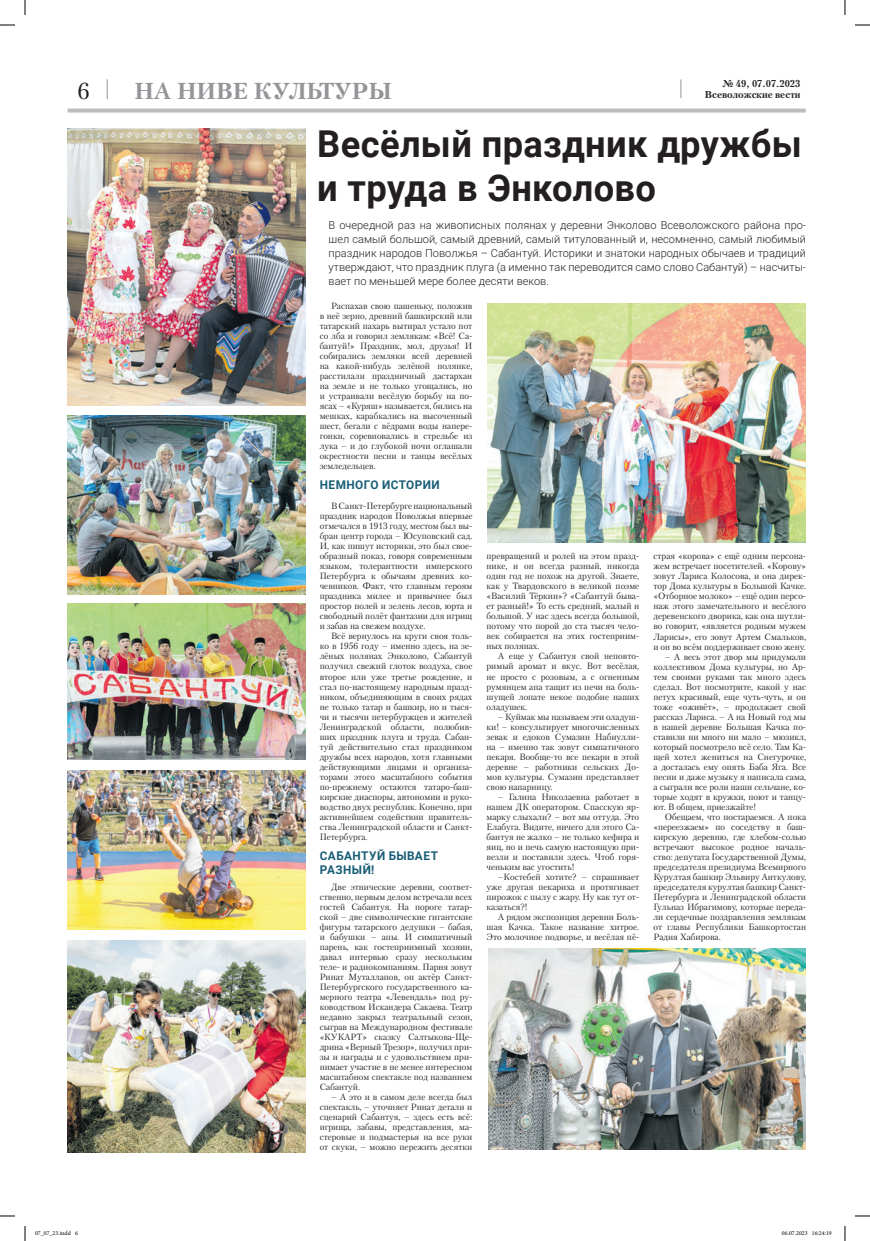
<style>
.page{position:relative;width:870px;height:1241px;background:#fff}
.page>*{position:absolute;margin:0;border:0;box-sizing:border-box;transform-origin:0 0}
.t1{font:700 37px/44px "Roboto";letter-spacing:.01em;color:#231f20}
.t2{font:700 23px "Petersburg C";color:#939598}
.t3{font:23px "Petersburg C";color:#231f20}
.t4{font:700 12px/14px "Roboto";letter-spacing:.035em;color:#185d76}
.t5{font:300 11px/14px "Roboto";color:#231f20;text-align:justify}
.t6{font:700 10px/11px "Petersburg C";color:#231f20;text-align:right}
.t7{font:9px/10px "Petersburg C";color:#231f20;text-align:justify}
.t8{font:6px "Minion Pro";color:#000}
</style>
<div class="page">
<svg style="left:68px;top:109px;width:737px;height:4px;fill:#bcbdc0"></svg>
<svg style="left:107px;top:79px;width:1px;height:20px"></svg>
<svg style="left:680px;top:79px;width:1px;height:19px"></svg>
<img style="left:487px;top:304px;width:318px;height:238px">
<img style="left:68px;top:603px;width:238px;height:156px">
<img style="left:67px;top:129px;width:238px;height:276px">
<img style="left:68px;top:771px;width:238px;height:158px">
<img style="left:67px;top:416px;width:239px;height:178px">
<img style="left:68px;top:941px;width:238px;height:211px">
<img style="left:488px;top:948px;width:317px;height:201px">
<svg style="left:0;top:24px;width:15px;height:2px"></svg>
<svg style="left:855px;top:24px;width:14px;height:2px"></svg>
<svg style="left:0;top:1215px;width:15px;height:1px"></svg>
<svg style="left:855px;top:1215px;width:14px;height:1px"></svg>
<svg style="left:24px;top:0;width:2px;height:15px"></svg>
<svg style="left:24px;top:1226px;width:2px;height:15px"></svg>
<svg style="left:844px;top:0;width:1px;height:15px"></svg>
<svg style="left:844px;top:1226px;width:1px;height:15px"></svg>
<h2 class="t3" style="left:77px;top:77px;width:14px">6</h2>
<p class="t6" style="left:704px;top:78px;width:97px">№ 49, 07.07.2023<br>Всеволожские вести</p>
<h2 class="t2" style="left:134px;top:77px;width:259px">НА НИВЕ КУЛЬТУРЫ</h2>
<h1 class="t1" style="left:317px;top:120px;width:486px">Весёлый праздник дружбы и труда в Энколово</h1>
<p class="t5" style="left:328px;top:218px;width:479px">В очередной раз на живописных полянах у деревни Энколово Всеволожского района про&shy;шел самый большой, самый древний, самый титулованный и, несомненно, самый любимый праздник народов Поволжья Сабантуй. Историки и знатоки народных обычаев и традиций утверждают, что праздник плуга (а именно так переводится само слово Сабантуй) насчиты&shy;вает по меньшей мере более десяти веков.</p>
<p class="t7" style="left:319px;top:301px;width:154px;text-indent:11px">Распахав свою пашеньку, положив в неё зерно, древний башкирский или татарский пахарь вытирал устало пот со лба и говорил землякам: «Всё! Са&shy;бантуй!» Праздник, мол, друзья! И собирались земляки всей деревней на какой-нибудь зелёной полянке, расстилали праздничный дастархан на земле и не только угощались, но и устраивали весёлую борьбу на по&shy;ясах – «Куряш» называется, бились на мешках, карабкались на высоченный шест, бегали с вёдрами воды напере&shy;гонки, соревновались в стрельбе из лука – и до глубокой ночи оглашали окрестности песни и танцы весёлых земледельцев.</p>
<h3 class="t4" style="left:320px;top:477px;width:121px">НЕМНОГО ИСТОРИИ</h3>
<p class="t7" style="left:319px;top:501px;width:154px;text-indent:11px">В Санкт-Петербурге национальный праздник народов Поволжья впервые отмечался в 1913 году, местом был вы&shy;бран центр города – Юсуповский сад.<br>И, как пишут историки, это был свое&shy;образный показ, говоря современным языком, толерантности имперского Петербурга к обычаям древних ко&shy;чевников. Факт, что главным героям праздника милее и привычнее был простор полей и зелень лесов, юрта и свободный полёт фантазии для игрищ и забав на свежем воздухе.</p>
<p class="t7" style="left:319px;top:631px;width:154px;text-indent:11px">Всё вернулось на круги своя толь&shy;ко в 1956 году – именно здесь, на зе&shy;лёных полянах Энколово, Сабантуй получил свежий глоток воздуха, свое второе или уже третье рождение, и стал по-настоящему народным празд&shy;ником, объединяющим в своих рядах не только татар и башкир, но и тыся&shy;чи и тысячи петербуржцев и жителей Ленинградской области, полюбив&shy;ших праздник плуга и труда. Сабан&shy;туй действительно стал праздником дружбы всех народов, хотя главными действующими лицами и организа&shy;торами этого масштабного события по-прежнему остаются татаро-баш&shy;кирские диаспоры, автономии и руко&shy;водство двух республик. Конечно, при активнейшем содействии правитель&shy;ства Ленинградской области и Санкт-Петербурга.</p>
<h3 class="t4" style="left:320px;top:848px;width:119px">САБАНТУЙ БЫВАЕТ<br>РАЗНЫЙ!</h3>
<p class="t7" style="left:319px;top:881px;width:154px;text-indent:11px">Две этнические деревни, соответ&shy;ственно, первым делом встречали всех гостей Сабантуя. На пороге татар&shy;ской – две символические гигантские фигуры татарского дедушки – бабая, и бабушки – апы. И симпатичный парень, как гостеприимный хозяин, давал интервью сразу нескольким теле- и радиокомпаниям. Парня зовут Ринат Муталлапов, он актёр Санкт-Петербургского государственного ка&shy;мерного театра «Левендаль» под ру&shy;ководством Искандера Сакаева. Театр недавно закрыл театральный сезон, сыграв на Международном фестивале «КУКАРТ» сказку Салтыкова-Ще&shy;дрина «Верный Трезор», получил при&shy;зы и награды и с удовольствием при&shy;нимает участие в не менее интересном масштабном спектакле под названием Сабантуй.</p>
<p class="t7" style="left:319px;top:1091px;width:154px;text-indent:11px">– А это и в самом деле всегда был спектакль, – уточняет Ринат детали и сценарий Сабантуя, – здесь есть всё: игрища, забавы, представления, ма&shy;стеровые и подмастерья на все руки от скуки, – можно пережить десятки</p>
<p class="t7" style="left:486px;top:551px;width:154px">превращений и ролей на этом празд&shy;нике, и он всегда разный, никогда один год не похож на другой. Знаете, как у Твардовского в великой поэме «Василий Тёркин»? «Сабантуй быва&shy;ет разный!» То есть средний, малый и большой. У нас здесь всегда большой, потому что порой до ста тысяч чело&shy;век собирается на этих гостеприим&shy;ных полянах.</p>
<p class="t7" style="left:486px;top:651px;width:154px;text-indent:11px">А еще у Сабантуя свой неповто&shy;римый аромат и вкус. Вот весёлая, не просто с розовым, а с огненным румянцем апа тащит из печи на боль&shy;шущей лопате некое подобие наших оладушек.</p>
<p class="t7" style="left:486px;top:711px;width:154px;text-indent:11px">– Куймак мы называем эти оладуш&shy;ки! – консультирует многочисленных зевак и едоков Сумазин Набиулли&shy;на – именно так зовут симпатичного пекаря. Вообще-то все пекари в этой деревне – работники сельских До&shy;мов культуры. Сумазин представляет свою напарницу.</p>
<p class="t7" style="left:486px;top:791px;width:154px;text-indent:11px">– Галина Николаевна работает в нашем ДК оператором. Спасскую яр&shy;марку слыхали? – вот мы оттуда. Это Елабуга. Видите, ничего для этого Са&shy;бантуя не жалко – не только кефира и яиц, но и печь самую настоящую при&shy;везли и поставили здесь. Чтоб горя&shy;ченьким вас угостить!</p>
<p class="t7" style="left:486px;top:871px;width:154px;text-indent:11px">–Костебей хотите? – спрашивает уже другая пекариха и протягивает пирожок с пылу с жару. Ну как тут от&shy;казаться?!</p>
<p class="t7" style="left:486px;top:911px;width:154px;text-indent:11px">А рядом экспозиция деревни Боль&shy;шая Качка. Такое название хитрое.<br>Это молочное подворье, и весёлая пё-</p>
<p class="t7" style="left:653px;top:551px;width:154px">страя «корова» с ещё одним персона&shy;жем встречает посетителей. «Корову» зовут Лариса Колосова, и она дирек&shy;тор Дома культуры в Большой Качке. «Отборное молоко» – ещё один персо&shy;наж этого замечательного и весёлого деревенского дворика, как она шутли&shy;во говорит, «является родным мужем Ларисы», его зовут Артем Смальков, и он во всём поддерживает свою жену.</p>
<p class="t7" style="left:653px;top:651px;width:154px;text-indent:11px">– А весь этот двор мы придумали коллективом Дома культуры, но Ар&shy;тем своими руками так много здесь сделал. Вот посмотрите, какой у нас петух красивый, еще чуть-чуть, и он тоже «оживёт», – продолжает свой рассказ Лариса. – А на Новый год мы в нашей деревне Большая Качка по&shy;ставили ни много ни мало – мюзикл, который посмотрело всё село. Там Ка&shy;щей хотел жениться на Снегурочке, а досталась ему опять Баба Яга. Все песни и даже музыку я написала сама, а сыграли все роли наши сельчане, ко&shy;торые ходят в кружки, поют и танцу&shy;ют. В общем, приезжайте!</p>
<p class="t7" style="left:653px;top:811px;width:154px;text-indent:11px">Обещаем, что постараемся. А пока «переезжаем» по соседству в баш&shy;кирскую деревню, где хлебом-солью встречают высокое родное началь&shy;ство: депутата Государственной Думы, председателя президиума Всемирного Курултая башкир Эльвиру Аиткулову, председателя курултая башкир Санкт-Петербурга и Ленинградской области Гульназ Ибрагимову, которые переда&shy;ли сердечные поздравления землякам от главы Республики Башкортостан Радия Хабирова.</p>
<p class="t8" style="left:35px;top:1229px;width:44px">07_07_23.indd 6</p>
<p class="t8" style="left:781px;top:1229px;width:51px">06.07.2023 16:24:19</p>
</div>
